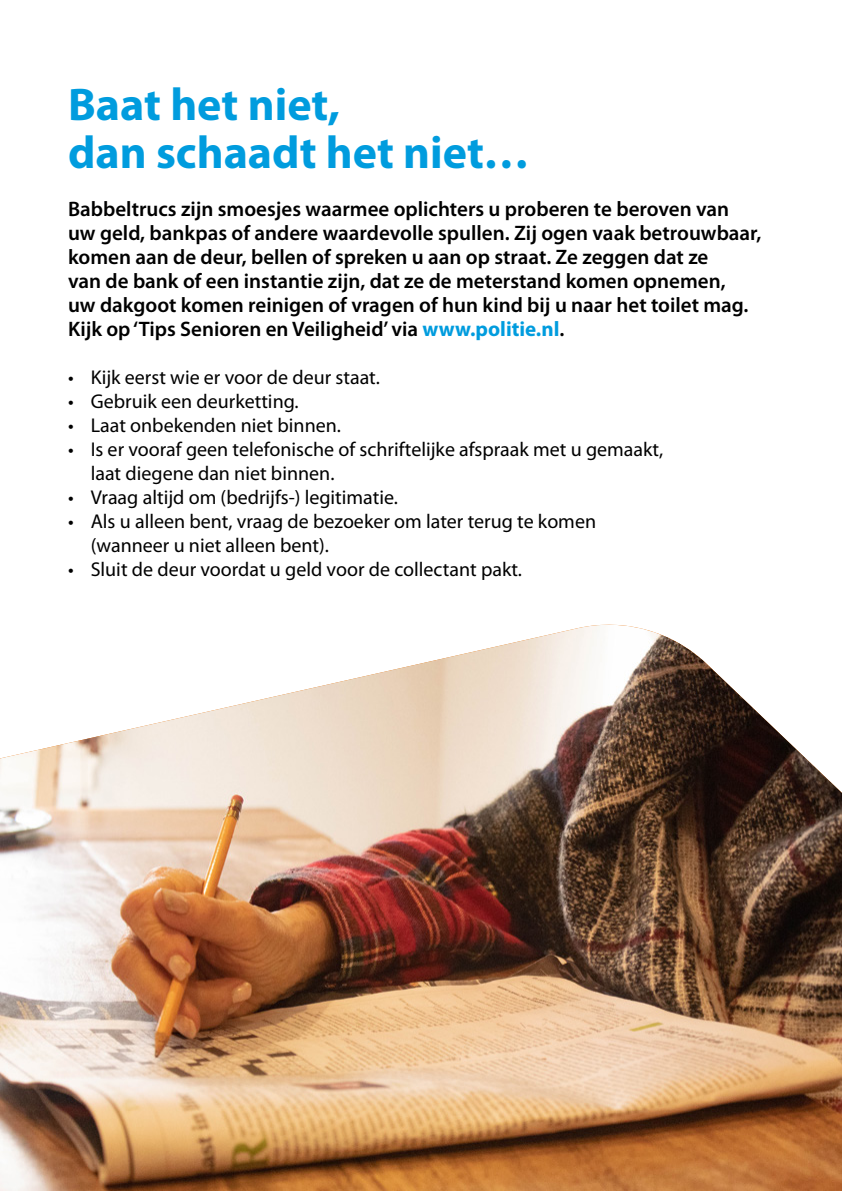
<style>
.page{position:relative;width:842px;height:1191px;background:#fff}
.page>*{position:absolute;margin:0;border:0;box-sizing:border-box;transform-origin:0 0}
.t1{font:700 46px/48px "Myriad Pro";color:#009cde}
.t2{font:600 21px/24px "Myriad Pro";color:#000}
.t3{font:20px/24px "Myriad Pro";color:#000}
.s1{font-weight:700;color:#009cde}
</style>
<div class="page">
<img style="left:0;top:624px;width:842px;height:567px">
<h1 class="t1" style="left:68px;top:79px;width:463px">Baat het niet,<br>dan schaadt het niet…</h1>
<p class="t2" style="left:68px;top:196px;width:695px">Babbeltrucs zijn smoesjes waarmee oplichters u proberen te beroven van uw geld, bankpas of andere waardevolle spullen. Zij ogen vaak betrouwbaar, komen aan de deur, bellen of spreken u aan op straat. Ze zeggen dat ze<br>van de bank of een instantie zijn, dat ze de meterstand komen opnemen,<br>uw dakgoot komen reinigen of vragen of hun kind bij u naar het toilet mag.<br>Kijk op ‘Tips Senioren en Veiligheid’ via <span class="s1">www.politie.nl</span>.</p>
<p class="t3" style="left:68px;top:365px;width:313px">• Kijk eerst wie er voor de deur staat.</p>
<p class="t3" style="left:68px;top:389px;width:232px">• Gebruik een deurketting.</p>
<p class="t3" style="left:68px;top:413px;width:274px">• Laat onbekenden niet binnen.</p>
<p class="t3" style="left:91px;top:437px;width:574px;text-indent:-23px">• Is er vooraf geen telefonische of schriftelijke afspraak met u gemaakt, laat diegene dan niet binnen.</p>
<p class="t3" style="left:68px;top:485px;width:331px">• Vraag altijd om (bedrijfs-) legitimatie.</p>
<p class="t3" style="left:91px;top:509px;width:507px;text-indent:-23px">• Als u alleen bent, vraag de bezoeker om later terug te komen (wanneer u niet alleen bent).</p>
<p class="t3" style="left:68px;top:557px;width:456px">• Sluit de deur voordat u geld voor de collectant pakt.</p>
</div>
